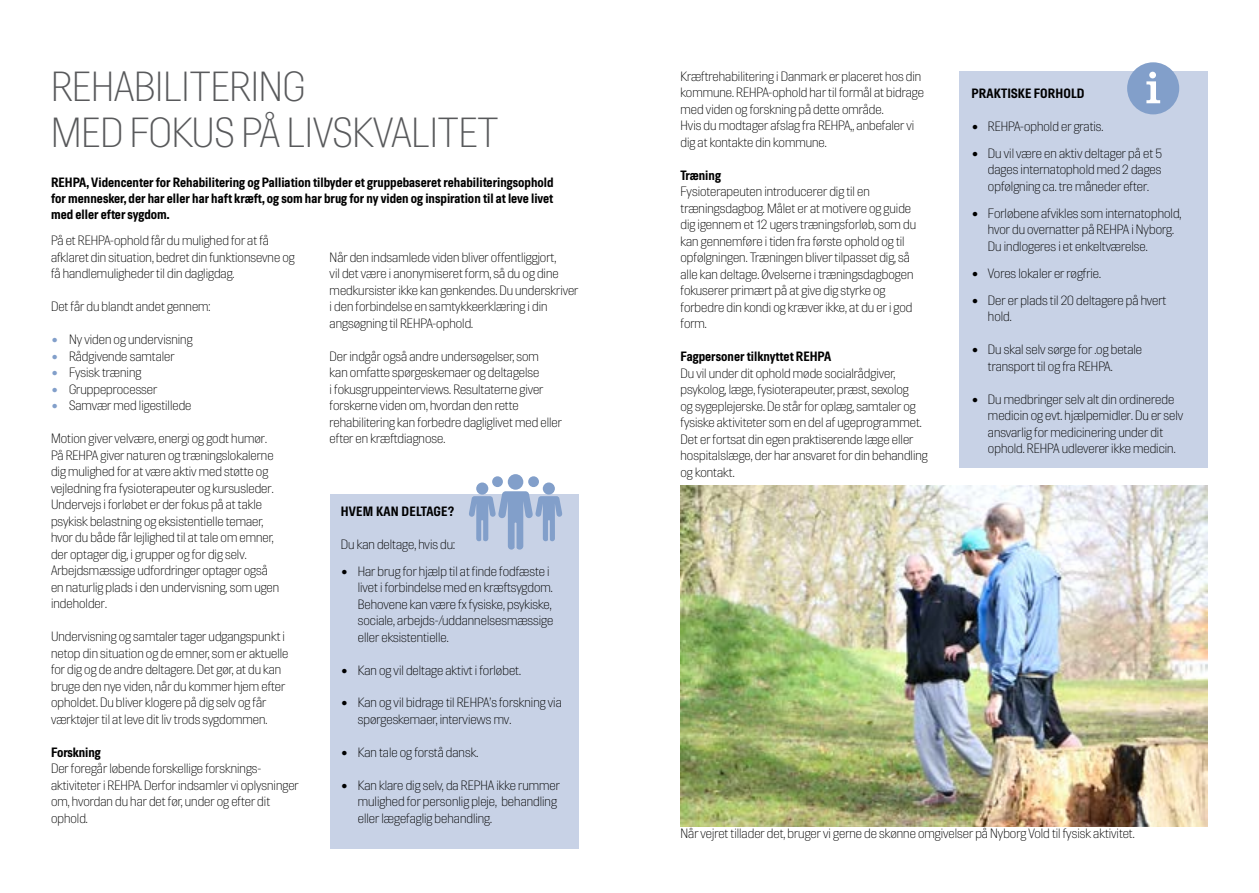
<style>
.page{position:relative;width:1259px;height:893px;background:#fff}
.page>*{position:absolute;margin:0;border:0;box-sizing:border-box;transform-origin:0 0}
.t1{font:300 42px/46.5px "Hill";color:#58595b}
.t2{font:300 13.5px/16.5px "Hill";color:#000}
.t3{font:700 13.5px/16.2px "Hill";color:#000;text-align:justify}
.t4{font:300 13.5px "Hill";color:#000101}
.t5{font:700 13.5px "Hill";letter-spacing:.02em;color:#000}
.s1{color:#829fca}
.s2{color:#000101}
</style>
<div class="page">
<div style="left:330px;top:494px;width:248px;height:354px;background:#c8d2e6"></div>
<svg style="left:469px;top:474px;width:93px;height:76px"></svg>
<div style="left:959px;top:71px;width:249px;height:397px;background:#c8d2e6"></div>
<img style="left:680px;top:486px;width:528px;height:340px">
<div style="left:1127px;top:62px;width:52px;height:52px;background:#829fca;border-radius:50%"></div>
<div style="left:1149px;top:72px;width:7px;height:6px;background:#fff;border-radius:50%"></div>
<svg style="left:1146px;top:81px;width:14px;height:22px"></svg>
<h1 class="t1" style="left:51px;top:63px;width:256px">Rehabilitering med fokus</h1>
<h1 class="t1" style="left:241px;top:110px;width:258px">på livskvalitet</h1>
<p class="t3" style="left:51px;top:174px;width:504px;text-indent:35px">, Videncenter for Rehabilitering og Palliation tilbyder et gruppebaseret rehabiliteringsophold for mennesker, der har eller har haft kræft, og som har brug for ny viden og inspiration til at leve livet med eller efter sygdom.</p>
<p class="t3" style="left:51px;top:174px;width:8px">REHPA</p>
<p class="t2" style="left:51px;top:233px;width:245px">På et REHPA-ophold får du mulighed for at få afklaret din situation, bedret din funktionsevne og få handlemuligheder til din dagligdag.</p>
<p class="t2" style="left:51px;top:299px;width:161px">Det får du blandt andet gennem:</p>
<p class="t2" style="left:51px;top:332px;width:143px"><span class="s1">•</span> Ny viden og undervisning</p>
<p class="t2" style="left:51px;top:348px;width:125px"><span class="s1">•</span> Rådgivende samtaler</p>
<p class="t2" style="left:51px;top:365px;width:92px"><span class="s1">•</span> Fysisk træning</p>
<p class="t2" style="left:51px;top:381px;width:108px"><span class="s1">•</span> Gruppeprocesser</p>
<p class="t2" style="left:51px;top:398px;width:142px"><span class="s1">•</span> Samvær med ligestillede</p>
<p class="t2" style="left:51px;top:431px;width:230px">Motion giver velvære, energi og godt humør.<br>På REHPA giver naturen og træningslokalerne dig mulighed for at være aktiv med støtte og vejledning fra fysioterapeuter og kursusleder.<br>Undervejs i forløbet er der fokus på at takle psykisk belastning og eksistentielle temaer, hvor du både får lejlighed til at tale om emner, der optager dig, i grupper og for dig selv.<br>Arbejdsmæssige udfordringer optager også en naturlig plads i den undervisning, som ugen indeholder.</p>
<p class="t2" style="left:51px;top:629px;width:239px">Undervisning og samtaler tager udgangspunkt i netop din situation og de emner, som er aktuelle for dig og de andre deltagere. Det gør, at du kan bruge den nye viden, når du kommer hjem efter opholdet. Du bliver klogere på dig selv og får værktøjer til at leve dit liv trods sygdommen.</p>
<p class="t3" style="left:51px;top:744px;width:51px">Forskning</p>
<p class="t2" style="left:51px;top:761px;width:249px">Der foregår løbende forskellige forsknings&shy;aktiviteter i REHPA. Derfor indsamler vi oplysninger om, hvordan du har det før, under og efter dit ophold.</p>
<p class="t2" style="left:330px;top:249px;width:250px">Når den indsamlede viden bliver offentliggjort,<br>vil det være i anonymiseret form, så du og dine medkursister ikke kan genkendes. Du underskriver i den forbindelse en samtykkeerklæring i din angsøgning til REHPA-ophold.</p>
<p class="t2" style="left:330px;top:348px;width:234px">Der indgår også andre undersøgelser, som<br>kan omfatte spørgeskemaer og deltagelse<br>i fokusgruppeinterviews. Resultaterne giver forskerne viden om, hvordan den rette rehabilitering kan forbedre dagliglivet med eller efter en kræftdiagnose.</p>
<p class="t5" style="left:341px;top:504px;width:115px">Hvem kan deltage?</p>
<p class="t2" style="left:341px;top:536px;width:116px">Du kan deltage, hvis du:</p>
<p class="t2" style="left:358px;top:563px;width:197px;text-indent:-17px">• Har brug for hjælp til at finde fodfæste i livet i forbindelse med en kræftsygdom.<br>Behovene kan være fx fysiske, psykiske, sociale, arbejds-/uddannelsesmæssige eller eksistentielle.</p>
<p class="t2" style="left:341px;top:662px;width:182px">• Kan og vil deltage aktivt i forløbet.</p>
<p class="t2" style="left:358px;top:695px;width:205px;text-indent:-17px">• Kan og vil bidrage til REHPA’s forskning via spørgeskemaer, interviews mv.</p>
<p class="t4" style="left:341px;top:745px;width:139px">• Kan tale og forstå dansk.</p>
<p class="t2" style="left:358px;top:777px;width:204px;text-indent:-17px"><span class="s2">• Kan klare dig selv, da REPHA ikke rumm</span>er mulighed for personlig pleje, behandling eller lægefaglig behandling.</p>
<p class="t2" style="left:680px;top:68px;width:245px">Kræftrehabilitering i Danmark er placeret hos din kommune. REHPA-ophold har til formål at bidrage med viden og forskning på dette område.<br>Hvis du modtager afslag fra REHPA,, anbefaler vi dig at kontakte din kommune.</p>
<p class="t3" style="left:680px;top:167px;width:42px">Træning</p>
<p class="t2" style="left:680px;top:183px;width:237px">Fysioterapeuten introducerer dig til en træningsdagbog. Målet er at motivere og guide dig igennem et 12 ugers træningsforløb, som du kan gennemføre i tiden fra første ophold og til opfølgningen. Træningen bliver tilpasset dig, så alle kan deltage. Øvelserne i træningsdagbogen fokuserer primært på at give dig styrke og forbedre din kondi og kræver ikke, at du er i god form.</p>
<p class="t3" style="left:680px;top:348px;width:124px">Fagpersoner tilknyttet REHPA</p>
<p class="t2" style="left:680px;top:365px;width:249px">Du vil under dit ophold møde socialrådgiver, psykolog, læge, fysioterapeuter, præst, sexolog<br>og sygeplejerske. De står for oplæg, samtaler og fysiske aktiviteter som en del af ugeprogrammet.<br>Det er fortsat din egen praktiserende læge eller hospitalslæge, der har ansvaret for din behandling og kontakt.</p>
<p class="t3" style="left:971px;top:85px;width:114px">Praktiske forhold</p>
<p class="t2" style="left:971px;top:118px;width:133px">• REHPA-ophold er gratis.</p>
<p class="t2" style="left:988px;top:145px;width:176px;text-align:justify;text-indent:-16px">• Du vil være en aktiv deltager på et 5 dages internatophold med 2 dages opfølgning ca. tre måneder efter.</p>
<p class="t2" style="left:988px;top:205px;width:195px;text-indent:-16px">• Forløbene afvikles som internatophold, hvor du overnatter på REHPA i Nyborg.<br>Du indlogeres i et enkeltværelse.</p>
<p class="t2" style="left:971px;top:265px;width:131px">• Vores lokaler er røgfrie.</p>
<p class="t2" style="left:988px;top:292px;width:180px;text-indent:-16px">• Der er plads til 20 deltagere på hvert hold.</p>
<p class="t2" style="left:988px;top:341px;width:156px;text-indent:-16px">• Du skal selv sørge for .og betale transport til og fra REHPA.</p>
<p class="t2" style="left:988px;top:391px;width:197px;text-indent:-16px">• Du medbringer selv alt din ordinerede medicin og evt. hjælpemidler. Du er selv ansvarlig for medicinering under dit ophold. REHPA udleverer ikke medicin.</p>
<p class="t2" style="left:680px;top:825px;width:456px">Når vejret tillader det, bruger vi gerne de skønne omgivelser på Nyborg Vold til fysisk aktivitet.</p>
</div>
